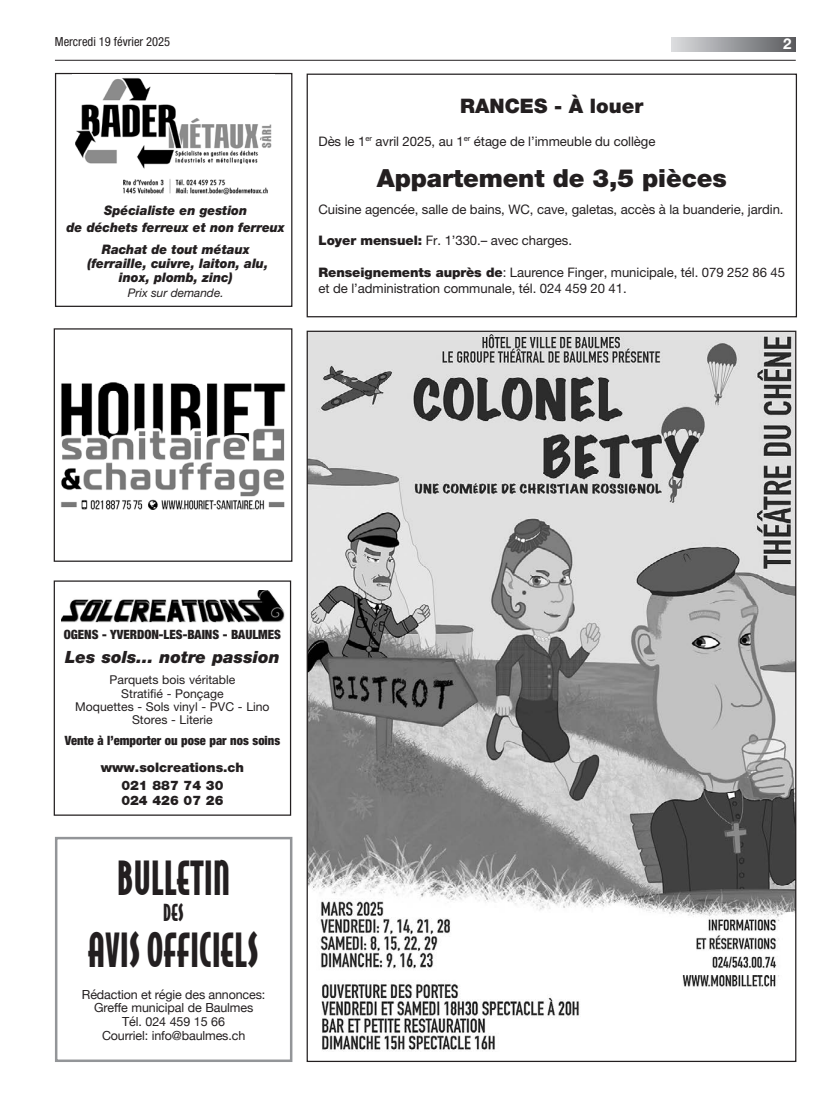
<style>
.page{position:relative;width:833px;height:1117px;background:#fff}
.page>*{position:absolute;margin:0;border:0;box-sizing:border-box;transform-origin:0 0}
.t1{font:45px "Bodega Sans Black Oldstyle";letter-spacing:.01em;color:#231f20;scale:.77 1}
.t2{font:900 25px "Helvetica Neue LT Pro";letter-spacing:-.005em;color:#231f20}
.t3{font:22.5px "Bodega Sans Black Oldstyle";color:#231f20;scale:.77 1}
.t4{font:900 20px "Helvetica Neue LT Pro";color:#231f20}
.t5{font:italic 900 16.88px "Helvetica Neue LT Pro";color:#231f20}
.t6{font:700 15px "Helvetica Neue LT Pro";color:#fff}
.t7{font:13.12px/15.8px "Helvetica Neue LT Pro";letter-spacing:-.005em;color:#231f20}
.t8{font:italic 900 13.12px/14.4px "Helvetica Neue LT Pro";color:#231f20;text-align:center;scale:.95 1}
.t9{font:900 13.12px/18.1px "Helvetica Neue LT Pro";color:#231f20;text-align:center}
.t10{font:900 condensed 12.75px "Helvetica Neue LT Pro";color:#231f20}
.t11{font:12.5px/13.8px "Helvetica Neue";letter-spacing:-.01em;color:#231f20;text-align:center}
.t12{font:condensed 12.5px "Helvetica Neue LT Pro";color:#231f20}
.t13{font:12.25px/13.4px "Helvetica Neue LT Pro";color:#231f20;text-align:center}
.t14{font:italic 11.88px "Helvetica Neue LT Pro";color:#231f20}
.s1{font-weight:900}
</style>
<div class="page">
<svg style="left:671px;top:37px;width:124px;height:14px;background:#9a9c9f"></svg>
<hr style="left:55px;top:60px;width:740px;height:1px;background:#231f20">
<div style="left:55px;top:836px;width:237px;height:225px;border:2px solid #939598"></div>
<img style="left:308px;top:332px;width:486px;height:719px">
<div style="left:306px;top:74px;width:491px;height:243px;border:1px solid #231f20"></div>
<div style="left:55px;top:73px;width:237px;height:234px;border:1px solid #231f20"></div>
<img style="left:72px;top:74px;width:203px;height:121px">
<img style="left:61px;top:382px;width:225px;height:128px">
<div style="left:54px;top:328px;width:238px;height:233px;border:1px solid #231f20"></div>
<img style="left:62px;top:590px;width:223px;height:33px">
<div style="left:54px;top:580px;width:237px;height:235px;border:1px solid #231f20"></div>
<p class="t12" style="left:55px;top:34px;width:117px">Mercredi 19 février 2025</p>
<p class="t6" style="left:783px;top:35px;width:10px">2</p>
<p class="t8" style="left:67px;top:202px;width:231px;line-height:16.5px">Spécialiste en gestion<br>de déchets ferreux et non ferreux</p>
<p class="t8" style="left:87px;top:241px;width:192px">Rachat de tout métaux (ferraille, cuivre, laiton, alu, inox, plomb, zinc)</p>
<p class="t14" style="left:128px;top:285px;width:97px">Prix sur demande.</p>
<h3 class="t4" style="left:460px;top:93px;width:184px">RANCES - À louer</h3>
<p class="t7" style="left:318px;top:133px;width:338px">Dès le 1<sup>er</sup> avril 2025, au 1<sup>er</sup> étage de l’immeuble du collège</p>
<h2 class="t2" style="left:377px;top:163px;width:351px">Appartement de 3,5 pièces</h2>
<p class="t7" style="left:318px;top:201px;width:466px">Cuisine agencée, salle de bains, WC, cave, galetas, accès à la buanderie, jardin.</p>
<p class="t7" style="left:318px;top:232px;width:255px"><span class="s1">Loyer mensuel:</span> Fr. 1’330.– avec charges.</p>
<p class="t7" style="left:318px;top:264px;width:468px"><span class="s1">Renseignements auprès de</span>: Laurence Finger, municipale, tél. 079 252 86 45 et de l’administration communale, tél. 024 459 20 41.</p>
<p class="t10" style="left:64px;top:626px;width:219px">OGENS - YVERDON-LES-BAINS - BAULMES</p>
<p class="t5" style="left:65px;top:646px;width:216px">Les sols... notre passion</p>
<p class="t13" style="left:75px;top:673px;width:196px">Parquets bois véritable<br>Stratifié - Ponçage<br>Moquettes - Sols vinyl - PVC - Lino<br>Stores - Literie</p>
<p class="t10" style="left:65px;top:732px;width:217px">Vente à l’emporter ou pose par nos soins</p>
<p class="t9" style="left:101px;top:758px;width:145px">www.solcreations.ch<br>021 887 74 30</p>
<p class="t9" style="left:121px;top:790px;width:104px">024 426 07 26</p>
<h1 class="t1" style="left:117px;top:847px;width:148px">BULLETIN</h1>
<h3 class="t3" style="left:163px;top:896px;width:29px">DES</h3>
<h1 class="t1" style="left:88px;top:919px;width:223px">AVIS OFFICIELS</h1>
<p class="t11" style="left:82px;top:987px;width:185px">Rédaction et régie des annonces:<br>Greffe municipal de Baulmes<br>Tél. 024 459 15 66<br>Courriel: info@baulmes.ch</p>
</div>
